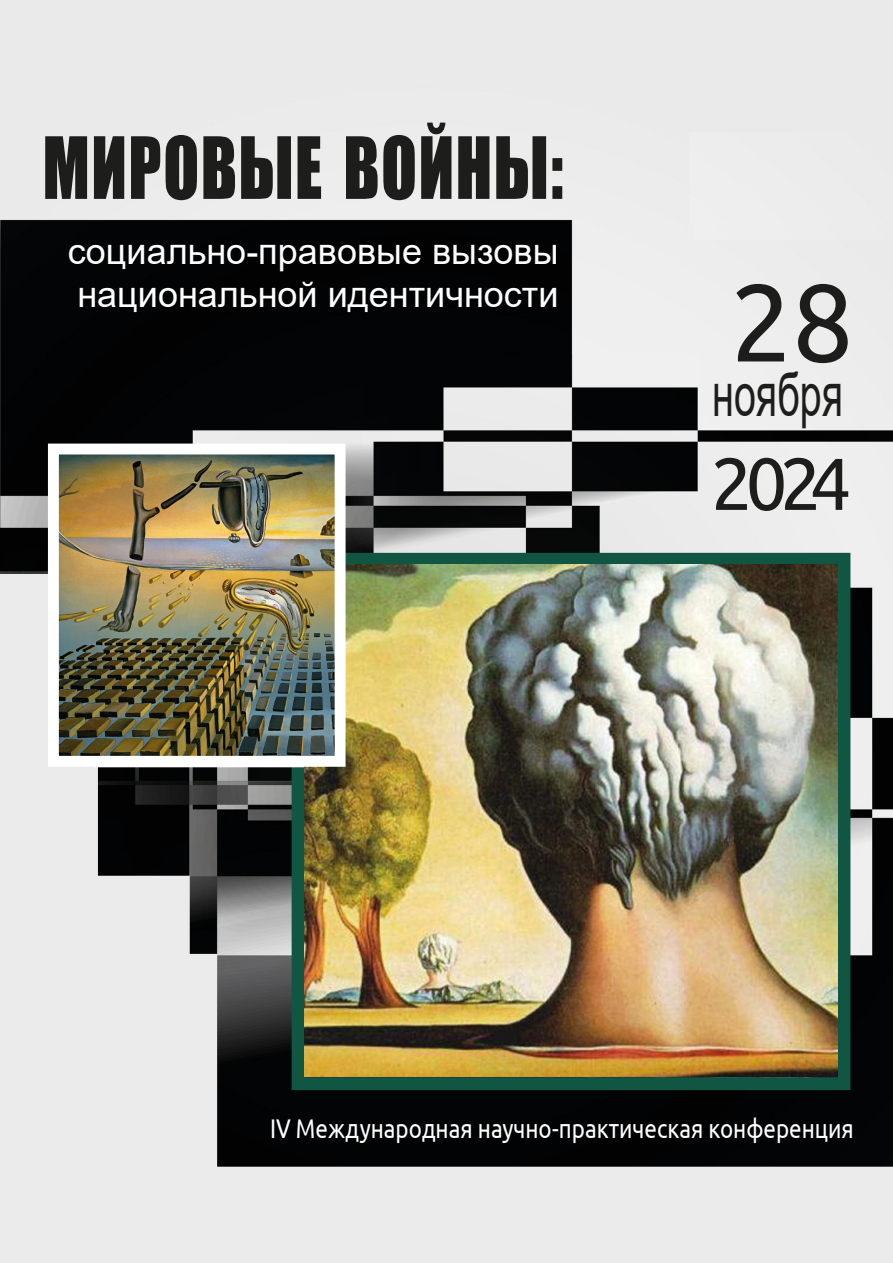
<style>
.page{position:relative;width:893px;height:1263px;background:#fff}
.page>*{position:absolute;margin:0;border:0;box-sizing:border-box;transform-origin:0 0}
.t1{font:109.35px "Ubuntu";color:#1d1d1b}
.t2{font:79.2px "Impact";letter-spacing:.02em;color:#1d1d1b;scale:.83 1}
.t3{font:73.5px "Ubuntu";color:#1d1d1b}
.t4{font:60.45px "Arial";color:#1d1d1b;scale:.65 1}
.t5{font:36px/43.2px "Arial";color:#fff}
.t6{font:27px "Ubuntu";color:#fff;scale:.83 1}
</style>
<div class="page">
<img style="left:0;top:0;width:893px;height:1263px">
<svg style="left:285px;top:546px;width:572px;height:550px;background:#2f5b4e"></svg>
<img style="left:304px;top:565px;width:534px;height:511px">
<img style="left:60px;top:456px;width:274px;height:299px">
<div style="left:48px;top:444px;width:298px;height:323px;border:11px solid #fff"></div>
<h2 class="t2" style="left:43px;top:106px;width:629px">МИРОВЫЕ ВОЙНЫ:</h2>
<p class="t5" style="left:68px;top:230px;width:492px">социально-правовые вызовы национальной идентичности</p>
<h1 class="t1" style="left:730px;top:256px;width:125px">28</h1>
<h3 class="t4" style="left:712px;top:354px;width:203px">ноября</h3>
<h3 class="t3" style="left:711px;top:439px;width:142px">2024</h3>
<p class="t6" style="left:270px;top:1112px;width:705px">IV Международная научно-практическая конференция</p>
</div>
